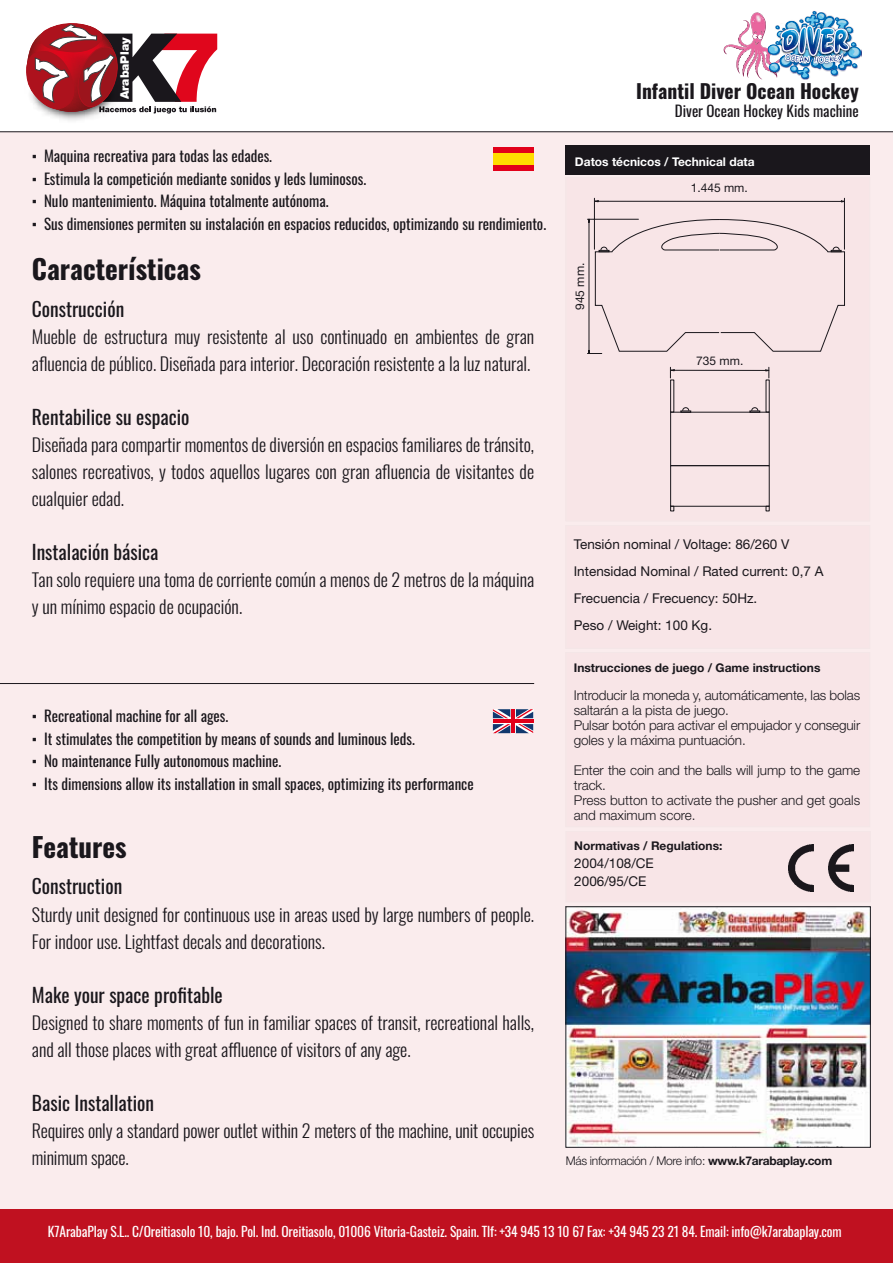
<style>
.page{position:relative;width:893px;height:1263px;background:#fff}
.page>*{position:absolute;margin:0;border:0;box-sizing:border-box;transform-origin:0 0}
.t1{font:700 27px "Oswald";color:#1a171c}
.t2{font:19.5px "Oswald";color:#1a171c}
.t3{font:700 19.5px "Oswald";color:#1a171c}
.t4{font:300 18px/27px "Oswald";color:#1a171c}
.t5{font:15px/22.5px "Oswald";color:#1a171c}
.t6{font:300 13.5px/15px "Helvetica Neue LT Std";letter-spacing:-.01em;color:#1a171c}
.t7{font:13.5px "Oswald";letter-spacing:-.01em;color:#fff}
.t8{font:13.5px/27px "Helvetica Neue LT Std";color:#1a171c}
.t9{font:700 12px "Helvetica Neue LT Std";color:#1a171c}
.t10{font:300 12px "Helvetica Neue LT Std";letter-spacing:-.025em;color:#1a171c}
.t11{font:700 12px "Helvetica Neue LT Std";color:#fff}
.t12{font:12px "Helvetica Neue LT Std";color:#1a171c}
.t13{font:900 11.85px "Helvetica Neue LT Std";color:#fff}
.s1{font-size:30px}
.s2{font-weight:700}
</style>
<div class="page">
<div style="left:0;top:132px;width:893px;height:1131px;background:#faeced"></div>
<hr style="left:0;top:131px;width:893px;height:1px;background:#1a171c">
<div style="left:566px;top:178px;width:304px;height:343px;background:#f8e5e7"></div>
<div style="left:566px;top:525px;width:304px;height:123px;background:#f8e5e7"></div>
<div style="left:566px;top:652px;width:304px;height:175px;background:#f8e5e7"></div>
<div style="left:566px;top:145px;width:304px;height:29px;background:#1a171c"></div>
<hr style="left:0;top:683px;width:534px;height:1px;background:#1a171c">
<div style="left:0;top:1209px;width:893px;height:54px;background:#c01120"></div>
<img style="left:568px;top:908px;width:300px;height:237px">
<div style="left:566px;top:906px;width:304px;height:241px;border:1px solid #1a171c"></div>
<div style="left:566px;top:831px;width:304px;height:71px;background:#f8e5e7"></div>
<img style="left:788px;top:845px;width:66px;height:46px">
<hr style="left:844px;top:198px;width:1px;height:51px;background:#1a171c">
<hr style="left:594px;top:198px;width:1px;height:51px;background:#1a171c">
<hr style="left:595px;top:201px;width:249px;height:1px;background:#1a171c">
<svg style="left:765px;top:367px;width:5px;height:11px"></svg>
<svg style="left:669px;top:367px;width:5px;height:11px"></svg>
<hr style="left:671px;top:370px;width:98px;height:1px;background:#1a171c">
<div style="left:493px;top:147px;width:40px;height:24px;background:#e2001a"></div>
<div style="left:493px;top:153px;width:40px;height:12px;background:#fd0"></div>
<svg style="left:493px;top:709px;width:40px;height:24px"></svg>
<svg style="left:493px;top:709px;width:17px;height:9px"></svg>
<svg style="left:516px;top:724px;width:17px;height:9px"></svg>
<svg style="left:516px;top:709px;width:17px;height:9px"></svg>
<svg style="left:493px;top:724px;width:17px;height:9px"></svg>
<hr style="left:511px;top:709px;width:4px;height:24px;background:#e2001a">
<hr style="left:493px;top:719px;width:40px;height:4px;background:#e2001a">
<svg style="left:26px;top:23px;width:191px;height:92px"></svg>
<img style="left:724px;top:11px;width:137px;height:68px">
<svg style="left:587px;top:217px;width:258px;height:137px"></svg>
<svg style="left:681px;top:407px;width:10px;height:5px"></svg>
<svg style="left:750px;top:407px;width:10px;height:5px"></svg>
<div style="left:670px;top:412px;width:99px;height:54px;border:1px solid #1a171c"></div>
<svg style="left:670px;top:506px;width:4px;height:5px"></svg>
<div style="left:670px;top:380px;width:4px;height:32px;border:1px solid #1a171c"></div>
<svg style="left:766px;top:506px;width:3px;height:5px"></svg>
<p class="t13" style="left:118px;top:99px;width:63px;rotate:-90deg">ArabaPlay</p>
<p class="t5" style="left:32px;top:143px;width:516px"><span class="s1">·</span> Maquina recreativa para todas las edades.<br><span class="s1">·</span> Estimula la competición mediante sonidos y leds luminosos.<br><span class="s1">·</span> Nulo mantenimiento. Máquina totalmente autónoma.<br><span class="s1">·</span> Sus dimensiones permiten su instalación en espacios reducidos, optimizando su rendimiento.</p>
<h1 class="t1" style="left:32px;top:255px;width:171px">Características</h1>
<p class="t2" style="left:32px;top:291px;width:94px">Construcción</p>
<p class="t4" style="left:32px;top:321px;width:504px">Mueble de estructura muy resistente al uso continuado en ambientes de gran afluencia de público. Diseñada para interior. Decoración resistente a la luz natural.</p>
<p class="t2" style="left:32px;top:399px;width:159px">Rentabilice su espacio</p>
<p class="t4" style="left:32px;top:429px;width:504px;text-align:justify">Diseñada para compartir momentos de diversión en espacios familiares de tránsito, salones recreativos, y todos aquellos lugares con gran afluencia de visitantes de cualquier edad.</p>
<p class="t2" style="left:32px;top:534px;width:128px">Instalación básica</p>
<p class="t4" style="left:32px;top:564px;width:504px">Tan solo requiere una toma de corriente común a menos de 2 metros de la máquina y un mínimo espacio de ocupación.</p>
<p class="t5" style="left:32px;top:703px;width:443px"><span class="s1">·</span> Recreational machine for all ages.<br><span class="s1">·</span> It stimulates the competition by means of sounds and luminous leds.<br><span class="s1">·</span> No maintenance Fully autonomous machine.<br><span class="s1">·</span> Its dimensions allow its installation in small spaces, optimizing its performance</p>
<h1 class="t1" style="left:32px;top:832px;width:96px">Features</h1>
<p class="t2" style="left:32px;top:869px;width:92px">Construction</p>
<p class="t4" style="left:32px;top:899px;width:504px">Sturdy unit designed for continuous use in areas used by large numbers of people.<br>For indoor use. Lightfast decals and decorations.</p>
<p class="t2" style="left:32px;top:977px;width:192px">Make your space profitable</p>
<p class="t4" style="left:32px;top:1007px;width:504px">Designed to share moments of fun in familiar spaces of transit, recreational halls, and all those places with great affluence of visitors of any age.</p>
<p class="t2" style="left:32px;top:1085px;width:124px">Basic Installation</p>
<p class="t4" style="left:32px;top:1115px;width:504px">Requires only a standard power outlet within 2 meters of the machine, unit occupies minimum space.</p>
<p class="t3" style="left:636px;top:81px;width:224px">Infantil Diver Ocean Hockey</p>
<p class="t5" style="left:675px;top:98px;width:185px">Diver Ocean Hockey Kids machine</p>
<p class="t11" style="left:575px;top:154px;width:181px">Datos técnicos / Technical data</p>
<p class="t12" style="left:573px;top:310px;width:49px;rotate:-90deg">945 mm.</p>
<p class="t12" style="left:691px;top:181px;width:59px">1.445 mm.</p>
<p class="t12" style="left:696px;top:354px;width:49px">735 mm.</p>
<p class="t8" style="left:574px;top:530px;width:251px">Tensión nominal / Voltage: 86/260 V<br>Intensidad Nominal / Rated current: 0,7 A<br>Frecuencia / Frecuency: 50Hz.<br>Peso / Weight: 100 Kg.</p>
<p class="t9" style="left:574px;top:660px;width:248px">Instrucciones de juego / Game instructions</p>
<p class="t6" style="left:574px;top:688px;width:288px">Introducir la moneda y, automáticamente, las bolas saltarán a la pista de juego.<br>Pulsar botón para activar el empujador y conseguir goles y la máxima puntuación.</p>
<p class="t6" style="left:574px;top:763px;width:288px">Enter the coin and the balls will jump to the game track.<br>Press button to activate the pusher and get goals and maximum score.</p>
<p class="t9" style="left:574px;top:838px;width:150px">Normativas / Regulations:</p>
<p class="t8" style="left:574px;top:854px;width:81px;line-height:18px">2004/108/CE<br>2006/95/CE</p>
<p class="t10" style="left:566px;top:1153px;width:268px">Más información / More info: <span class="s2">www.k7arabaplay.com</span></p>
<p class="t7" style="left:48px;top:1219px;width:795px">K7ArabaPlay S.L.. C/Oreitiasolo 10, bajo. Pol. Ind. Oreitiasolo, 01006 Vitoria-Gasteiz. Spain. Tlf: +34 945 13 10 67 Fax: +34 945 23 21 84. Email: info@k7arabaplay.com</p>
</div>
